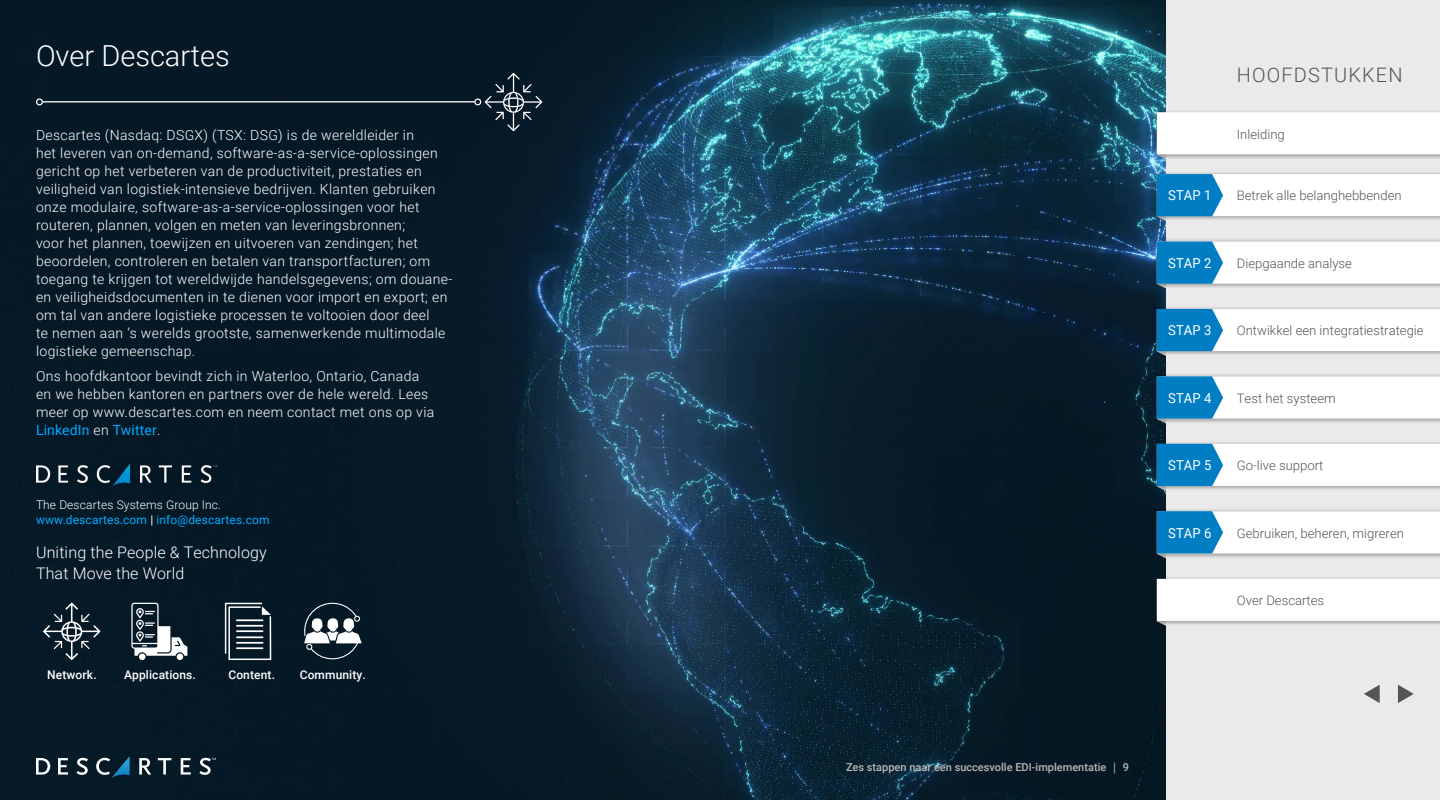
<style>
.page{position:relative;width:1440px;height:800px;background:#fff}
.page>*{position:absolute;margin:0;border:0;box-sizing:border-box;transform-origin:0 0}
.t1{font:300 29px "Roboto";color:#fff}
.t2{font:300 20px "Roboto";letter-spacing:.055em;color:#555}
.t3{font:300 16px/21px "Roboto";letter-spacing:.01em;color:#fff}
.t4{font:300 14px/18px "Roboto";letter-spacing:.025em;color:#fff}
.t5{font:13.7px "Roboto";letter-spacing:.01em;color:#fff;scale:.95 1}
.t6{font:300 13.1px "Roboto";color:#555}
.t7{font:12px/14.4px "Roboto";letter-spacing:.01em;color:#0af}
.t8{font:500 12px "Roboto";letter-spacing:.01em;color:#fff}
.t9{font:500 11px "Roboto";color:#b8b8b8}
.s1{font-weight:400;color:#0af}
.s2{font-weight:300;color:#fff}
.s3{color:#fff}
.s4{font-family:"Helvetica Neue";font-weight:700}
</style>
<div class="page">
<img style="left:0;top:0;width:1166px;height:800px">
<div style="left:1166px;top:0;width:274px;height:800px;background:#eaeaea"></div>
<img style="left:1154px;top:238px;width:286px;height:51px">
<img style="left:1154px;top:305px;width:286px;height:52px">
<img style="left:1154px;top:373px;width:286px;height:51px">
<img style="left:1154px;top:440px;width:286px;height:52px">
<img style="left:1154px;top:508px;width:286px;height:51px">
<img style="left:1154px;top:575px;width:286px;height:51px">
<svg style="left:1157px;top:579px;width:283px;height:61px"></svg>
<svg style="left:1398px;top:685px;width:16px;height:18px"></svg>
<svg style="left:1364px;top:685px;width:16px;height:18px"></svg>
<img style="left:1154px;top:109px;width:286px;height:52px">
<svg style="left:1157px;top:112px;width:283px;height:123px"></svg>
<svg style="left:1157px;top:242px;width:283px;height:60px"></svg>
<svg style="left:1157px;top:309px;width:283px;height:61px"></svg>
<svg style="left:1157px;top:376px;width:283px;height:61px"></svg>
<svg style="left:1157px;top:444px;width:283px;height:61px"></svg>
<svg style="left:1157px;top:511px;width:283px;height:61px"></svg>
<svg style="left:36px;top:758px;width:14px;height:17px"></svg>
<svg style="left:58px;top:758px;width:10px;height:17px"></svg>
<svg style="left:76px;top:758px;width:12px;height:17px"></svg>
<svg style="left:139px;top:758px;width:12px;height:17px"></svg>
<svg style="left:158px;top:758px;width:13px;height:17px"></svg>
<svg style="left:181px;top:758px;width:10px;height:17px"></svg>
<svg style="left:199px;top:758px;width:17px;height:17px"></svg>
<svg style="left:96px;top:756px;width:34px;height:22px"></svg>
<div style="left:36px;top:98px;width:7px;height:7px;border:1px solid #fff;border-radius:50%"></div>
<svg style="left:485px;top:73px;width:57px;height:58px;background:#273844"></svg>
<hr style="left:43px;top:101px;width:432px;height:1px;background:#fff">
<div style="left:474px;top:98px;width:7px;height:7px;border:1px solid #fff;border-radius:50%"></div>
<img style="left:36px;top:463px;width:180px;height:23px">
<svg style="left:304px;top:603px;width:58px;height:57px"></svg>
<svg style="left:225px;top:603px;width:46px;height:57px;background:#3c4a55"></svg>
<hr style="left:236px;top:630px;width:27px;height:2px;background:#fff">
<hr style="left:236px;top:625px;width:27px;height:2px;background:#fff">
<hr style="left:236px;top:619px;width:27px;height:2px;background:#fff">
<svg style="left:131px;top:603px;width:56px;height:57px"></svg>
<svg style="left:43px;top:603px;width:57px;height:57px;background:#2c3c48"></svg>
<h1 class="t1" style="left:36px;top:36px;width:195px">Over Descartes</h1>
<p class="t4" style="left:36px;top:125px;width:418px">Descartes (Nasdaq: DSGX) (TSX: DSG) is de wereldleider in<br>het leveren van on-demand, software-as-a-service-oplossingen gericht op het verbeteren van de productiviteit, prestaties en veiligheid van logistiek-intensieve bedrijven. Klanten gebruiken onze modulaire, software-as-a-service-oplossingen voor het routeren, plannen, volgen en meten van leveringsbronnen;<br>voor het plannen, toewijzen en uitvoeren van zendingen; het beoordelen, controleren en betalen van transportfacturen; om toegang te krijgen tot wereldwijde handelsgegevens; om douane&shy;en veiligheidsdocumenten in te dienen voor import en export; en om tal van andere logistieke processen te voltooien door deel<br>te nemen aan ‘s werelds grootste, samenwerkende multimodale logistieke gemeenschap.</p>
<p class="t4" style="left:36px;top:366px;width:400px">Ons hoofdkantoor bevindt zich in Waterloo, Ontario, Canada en we hebben kantoren en partners over de hele wereld. Lees meer op www.descartes.com en neem contact met ons op via <span class="s1">LinkedIn</span> en <span class="s1">Twitter</span>.</p>
<p class="t7" style="left:36px;top:498px;width:235px"><span class="s2">The Descartes Systems Group Inc. </span>www.descartes.com <span class="s3">|</span> info@descartes.com</p>
<p class="t3" style="left:36px;top:541px;width:232px">Uniting the People &amp; Technology<br>That Move the World</p>
<p class="t8" style="left:47px;top:666px;width:51px">Network.</p>
<p class="t8" style="left:124px;top:666px;width:73px">Applications.</p>
<p class="t8" style="left:228px;top:666px;width:48px">Content.</p>
<p class="t8" style="left:300px;top:666px;width:68px">Community.</p>
<h2 class="t2" style="left:1237px;top:61px;width:167px">HOOFDSTUKKEN</h2>
<p class="t6" style="left:1237px;top:125px;width:50px">Inleiding</p>
<p class="t5" style="left:1168px;top:186px;width:47px">STAP 1</p>
<p class="t6" style="left:1237px;top:186px;width:166px">Betrek alle belanghebbenden</p>
<p class="t5" style="left:1168px;top:253px;width:47px">STAP 2</p>
<p class="t6" style="left:1237px;top:254px;width:117px">Diepgaande analyse</p>
<p class="t5" style="left:1168px;top:321px;width:47px">STAP 3</p>
<p class="t6" style="left:1237px;top:321px;width:188px">Ontwikkel een integratiestrategie</p>
<p class="t5" style="left:1168px;top:388px;width:47px">STAP 4</p>
<p class="t6" style="left:1237px;top:389px;width:100px">Test het systeem</p>
<p class="t5" style="left:1168px;top:456px;width:47px">STAP 5</p>
<p class="t6" style="left:1237px;top:456px;width:88px">Go-live support</p>
<p class="t5" style="left:1168px;top:523px;width:47px">STAP 6</p>
<p class="t6" style="left:1237px;top:524px;width:169px">Gebruiken, beheren, migreren</p>
<p class="t6" style="left:1237px;top:591px;width:89px">Over Descartes</p>
<p class="t9" style="left:846px;top:759px;width:285px">Zes stappen naar een succesvolle EDI-implementatie <span class="s4">│</span> 9</p>
</div>
